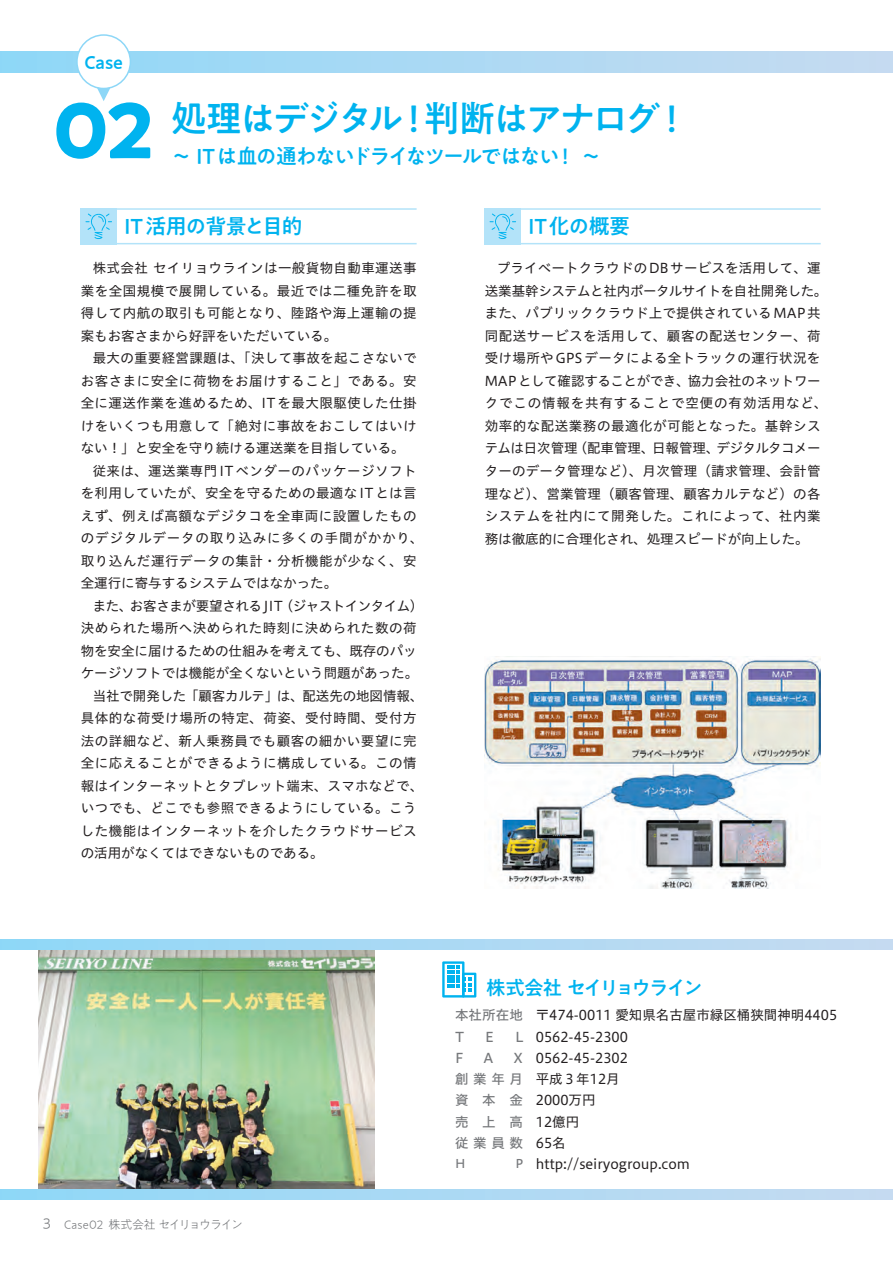
<style>
.page{position:relative;width:893px;height:1263px;background:#fff}
.page>*{position:absolute;margin:0;border:0;box-sizing:border-box;transform-origin:0 0}
.t1{font:700 75px "PA1 Gothic Std";color:#00b3ef}
.t2{font:500 36px "PA1 Gothic Std";letter-spacing:-.08em;color:#00b3ef}
.t3{font:500 21px "PA1 Gothic Std";letter-spacing:-.09em;color:#00b3ef}
.t4{font:500 21px "PA1 Gothic Std";letter-spacing:-.06em;color:#00b3ef}
.t5{font:500 19.5px "PA1 Gothic Std";letter-spacing:-.12em;color:#00b3ef}
.t6{font:500 18px "PA1 Gothic Std";color:#00b3ef}
.t7{font:300 15px "PA1 Gothic Std";color:#76787b}
.本文{font:13.5px/22.5px "Hiragino UD Sans Std W4";letter-spacing:.03em;color:#231f20}
.本文-2{font:13.5px/22.5px "Hiragino UD Sans Std W4";color:#231f20}
.会社紹介{font:13.5px "Hiragino UD Sans Std W4";color:#231f20}
.会社紹介-2{font:13.5px "Hiragino UD Sans Std W5";letter-spacing:.345em;color:#76787b}
.t8{font:300 12px "PA1 Gothic Std";letter-spacing:-.045em;color:#76787b}
.会社紹介-3{font:12px "Hiragino UD Sans Std W5";color:#76787b}
</style>
<div class="page">
<svg style="left:0;top:940px;width:893px;height:259px;background:#acd8f1"></svg>
<div style="left:0;top:950px;width:893px;height:238px;background:#fff"></div>
<div style="left:485px;top:208px;width:36px;height:36px;background:#b3e3f9"></div>
<svg style="left:490px;top:213px;width:26px;height:26px"></svg>
<hr style="left:521px;top:208px;width:300px;height:2px;background:#b3e3f9">
<hr style="left:521px;top:243px;width:300px;height:1px;background:#b3e3f9">
<div style="left:81px;top:208px;width:36px;height:36px;background:#b3e3f9"></div>
<svg style="left:86px;top:213px;width:26px;height:26px"></svg>
<hr style="left:117px;top:208px;width:300px;height:2px;background:#b3e3f9">
<hr style="left:117px;top:243px;width:300px;height:1px;background:#b3e3f9">
<svg style="left:442px;top:961px;width:34px;height:36px"></svg>
<img style="left:38px;top:950px;width:336px;height:238px">
<img style="left:485px;top:656px;width:336px;height:233px">
<svg style="left:96px;top:88px;width:16px;height:13px"></svg>
<div style="left:0;top:52px;width:893px;height:21px;background:linear-gradient(to right,#8fd8f7,#c6dbf0)"></div>
<div style="left:77px;top:35px;width:53px;height:53px;background:#fff;border-radius:50%"></div>
<div style="left:76px;top:34px;width:55px;height:55px;border:2px solid #8dd7f7;border-radius:50%"></div>
<h3 class="t6" style="left:84px;top:52px;width:40px">Case</h3>
<p class="t1" style="left:52px;top:82px;width:105px">02</p>
<p class="t2" style="left:171px;top:98px;width:520px">処理はデジタル！判断はアナログ！</p>
<p class="t3" style="left:171px;top:144px;width:432px">～ ITは血の通わないドライなツールではない！ ～</p>
<p class="t4" style="left:124px;top:214px;width:180px">IT 活用の背景と目的</p>
<p class="t4" style="left:529px;top:214px;width:103px">IT化の概要</p>
<p class="本文" style="left:81px;top:256px;width:337px;text-align:justify;text-indent:12px">株式会社 セイリョウラインは一般貨物自動車運送事業を全国規模で展開している。最近では二種免許を取得して内航の取引も可能となり、陸路や海上運輸の提案もお客さまから好評をいただいている。</p>
<p class="本文" style="left:81px;top:346px;width:337px;text-align:justify;text-indent:12px">最大の重要経営課題は、「決して事故を起こさないでお客さまに安全に荷物をお届けすること」である。安全に運送作業を進めるため、ITを最大限駆使した仕掛けをいくつも用意して「絶対に事故をおこしてはいけない！」と安全を守り続ける運送業を目指している。</p>
<p class="本文" style="left:81px;top:459px;width:344px;text-indent:12px">従来は、運送業専門ITベンダーのパッケージソフトを利用していたが、安全を守るための最適なITとは言えず、例えば高額なデジタコを全車両に設置したもののデジタルデータの取り込みに多くの手間がかかり、取り込んだ運行データの集計・分析機能が少なく、安全運行に寄与するシステムではなかった。</p>
<p class="本文-2" style="left:81px;top:594px;width:344px;text-indent:12px">また、お客さまが要望されるJIT（ジャストインタイム）決められた場所へ決められた時刻に決められた数の荷物を安全に届けるための仕組みを考えても、既存のパッケージソフトでは機能が全くないという問題があった。</p>
<p class="本文" style="left:81px;top:684px;width:344px;text-indent:12px">当社で開発した「顧客カルテ」は、配送先の地図情報、具体的な荷受け場所の特定、荷姿、受付時間、受付方法の詳細など、新人乗務員でも顧客の細かい要望に完全に応えることができるように構成している。この情報はインターネットとタブレット端末、スマホなどで、いつでも、どこでも参照できるようにしている。こうした機能はインターネットを介したクラウドサービスの活用がなくてはできないものである。</p>
<p class="本文" style="left:485px;top:256px;width:344px;text-indent:12px">プライベートクラウドのDBサービスを活用して、運送業基幹システムと社内ポータルサイトを自社開発した。また、パブリッククラウド上で提供されているMAP共同配送サービスを活用して、顧客の配送センター、荷受け場所やGPSデータによる全トラックの運行状況を<br>MAPとして確認することができ、協力会社のネットワークでこの情報を共有することで空便の有効活用など、効率的な配送業務の最適化が可能となった。基幹システムは日次管理（配車管理、日報管理、デジタルタコメーターのデータ管理など）、月次管理（請求管理、会計管理など）、営業管理（顧客管理、顧客カルテなど）の各システムを社内にて開発した。これによって、社内業務は徹底的に合理化され、処理スピードが向上した。</p>
<p class="t7" style="left:43px;top:1215px;width:10px">3</p>
<p class="t8" style="left:64px;top:1218px;width:180px">Case02 株式会社 セイリョウライン</p>
<p class="t5" style="left:486px;top:976px;width:218px">株式会社 セイリョウライン</p>
<p class="会社紹介-2" style="left:455px;top:1005px;width:70px">本社所在地</p>
<p class="会社紹介" style="left:536px;top:1005px;width:303px">〒474-0011 愛知県名古屋市緑区桶狭間神明4405</p>
<p class="会社紹介-2" style="left:455px;top:1026px;width:11px">T</p>
<p class="会社紹介-2" style="left:485px;top:1026px;width:10px">E</p>
<p class="会社紹介-2" style="left:515px;top:1026px;width:10px">L</p>
<p class="会社紹介" style="left:536px;top:1026px;width:94px">0562-45-2300</p>
<p class="会社紹介-2" style="left:455px;top:1047px;width:10px">F</p>
<p class="会社紹介-2" style="left:483px;top:1047px;width:11px">A</p>
<p class="会社紹介-2" style="left:514px;top:1047px;width:11px">X</p>
<p class="会社紹介" style="left:536px;top:1047px;width:94px">0562-45-2302</p>
<p class="会社紹介-2" style="left:455px;top:1069px;width:70px">創業年月</p>
<p class="会社紹介" style="left:536px;top:1069px;width:85px">平成３年12月</p>
<p class="会社紹介-2" style="left:455px;top:1090px;width:70px">資本金</p>
<p class="会社紹介" style="left:536px;top:1090px;width:61px">2000万円</p>
<p class="会社紹介-2" style="left:455px;top:1111px;width:70px">売上高</p>
<p class="会社紹介" style="left:536px;top:1111px;width:45px">12億円</p>
<p class="会社紹介-2" style="left:455px;top:1133px;width:70px">従業員数</p>
<p class="会社紹介" style="left:536px;top:1133px;width:31px">65名</p>
<p class="会社紹介-3" style="left:455px;top:1154px;width:12px">H</p>
<p class="会社紹介-3" style="left:516px;top:1154px;width:9px">P</p>
<p class="会社紹介" style="left:536px;top:1154px;width:156px">http://seiryogroup.com</p>
</div>
